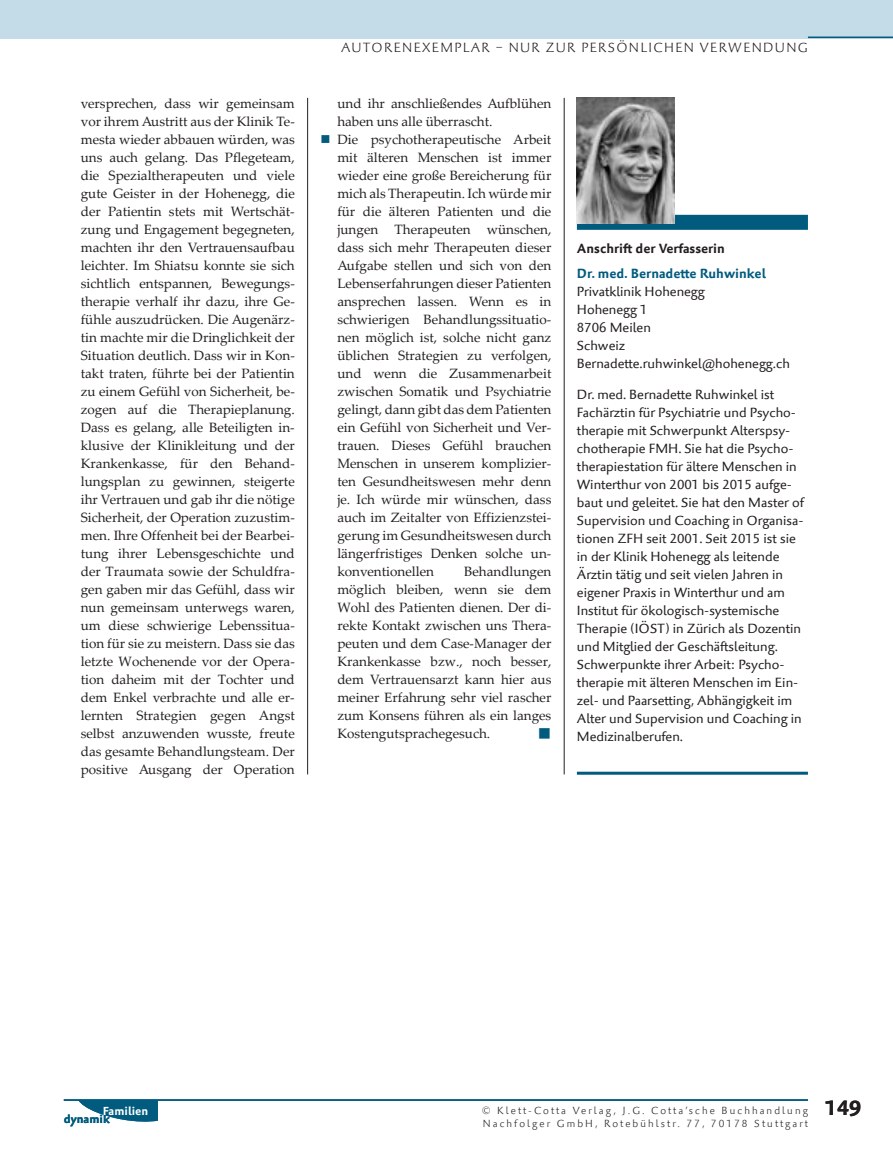
<style>
.page{position:relative;width:893px;height:1149px;background:#fff}
.page>*{position:absolute;margin:0;border:0;box-sizing:border-box;transform-origin:0 0}
.t1{font:700 21px "Palatino Sans Com";color:#231f20}
.t2{font:18px "Wingdings";color:#005b7f}
.t3{font:13.5px/18px "Palatino Linotype";color:#231f20;text-align:justify}
.t4{font:13.5px/18px "Palatino Sans Com";color:#231f20}
.t5{font:300 13.5px "Palatino Sans Com";letter-spacing:.1em;color:#231f20}
.t6{font:700 13.5px "Palatino Sans Com";color:#005b7f}
.t7{font:700 13.5px "Palatino Sans Com";color:#231f20}
.t8{font:700 11.85px "Palatino Sans Com";color:#fff}
.t9{font:700 11.85px "Palatino Sans Com";color:#005b7f}
.t10{font:300 10.5px/12.6px "Palatino Sans Com";letter-spacing:.2em;color:#231f20}
</style>
<div class="page">
<hr style="left:564px;top:98px;width:1px;height:676px;background:#231f20">
<hr style="left:307px;top:98px;width:1px;height:676px;background:#231f20">
<hr style="left:577px;top:771px;width:231px;height:3px;background:#005b7f">
<div style="left:577px;top:215px;width:231px;height:15px;background:#005b7f"></div>
<img style="left:577px;top:98px;width:98px;height:126px">
<div style="left:0;top:0;width:893px;height:38px;background:#c3dce8"></div>
<hr style="left:808px;top:37px;width:85px;height:1px;background:#005b7f">
<hr style="left:64px;top:1098px;width:744px;height:2px;background:#005b7f">
<svg style="left:77px;top:1099px;width:81px;height:22px"></svg>
<p class="t5" style="left:341px;top:39px;width:468px">AUTORENEXEMPLAR – NUR ZUR PERSÖNLICHEN VERWENDUNG</p>
<p class="t3" style="left:81px;top:94px;width:216px">versprechen, dass wir gemeinsam vor ihrem Austritt aus der Klinik Te&shy;mesta wieder abbauen würden, was uns auch gelang. Das Pflegeteam, die Spezialtherapeuten und viele gute Geister in der Hohenegg, die der Patientin stets mit Wertschät&shy;zung und Engagement begegneten, machten ihr den Vertrauensaufbau leichter. Im Shiatsu konnte sie sich sichtlich entspannen, Bewegungs&shy;therapie verhalf ihr dazu, ihre Ge&shy;fühle auszudrücken. Die Augenärz&shy;tin machte mir die Dringlichkeit der Situation deutlich. Dass wir in Kon&shy;takt traten, führte bei der Patientin zu einem Gefühl von Sicherheit, be&shy;zogen auf die Therapieplanung.<br>Dass es gelang, alle Beteiligten in&shy;klusive der Klinikleitung und der Krankenkasse, für den Behand&shy;lungsplan zu gewinnen, steigerte ihr Vertrauen und gab ihr die nötige Sicherheit, der Operation zuzustim&shy;men. Ihre Offenheit bei der Bearbei&shy;tung ihrer Lebensgeschichte und der Traumata sowie der Schuldfra&shy;gen gaben mir das Gefühl, dass wir nun gemeinsam unterwegs waren, um diese schwierige Lebenssitua&shy;tion für sie zu meistern. Dass sie das letzte Wochenende vor der Opera&shy;tion daheim mit der Tochter und dem Enkel verbrachte und alle er&shy;lernten Strategien gegen Angst selbst anzuwenden wusste, freute das gesamte Behandlungsteam. Der positive Ausgang der Operation</p>
<p class="t3" style="left:337px;top:94px;width:216px;text-align:left">und ihr anschließendes Aufblühen haben uns alle überrascht.<br>Die psychotherapeutische Arbeit mit älteren Menschen ist immer wieder eine große Bereicherung für mich als Therapeutin. Ich würde mir für die älteren Patienten und die jungen Therapeuten wünschen, dass sich mehr Therapeuten dieser<br>Aufgabe stellen und sich von den<br>Lebenserfahrungen dieser Patienten ansprechen lassen. Wenn es in schwierigen Behandlungssituatio&shy;nen möglich ist, solche nicht ganz üblichen Strategien zu verfolgen, und wenn die Zusammenarbeit zwischen Somatik und Psychiatrie gelingt, dann gibt das dem Patienten ein Gefühl von Sicherheit und Ver&shy;trauen. Dieses Gefühl brauchen<br>Menschen in unserem komplizier&shy;ten Gesundheitswesen mehr denn je. Ich würde mir wünschen, dass auch im Zeitalter von Effizienzstei&shy;gerung im Gesundheitswesen durch längerfristiges Denken solche un&shy;konventionellen</p>
<p class="t3" style="left:337px;top:561px;width:216px;text-indent:127px">Behandlungen möglich bleiben, wenn sie dem Wohl des Patienten dienen. Der di&shy;rekte Kontakt zwischen uns Thera&shy;peuten und dem Case-Manager der Krankenkasse bzw., noch besser, dem Vertrauensarzt kann hier aus meiner Erfahrung sehr viel rascher zum Konsens führen als ein langes Kostengutsprachegesuch.</p>
<h2 class="t2" style="left:538px;top:723px;width:12px">■</h2>
<p class="t7" style="left:577px;top:240px;width:150px">Anschrift der Verfasserin</p>
<p class="t6" style="left:577px;top:264px;width:190px">Dr. med. Bernadette Ruhwinkel</p>
<p class="t4" style="left:577px;top:282px;width:215px">Privatklinik Hohenegg<br>Hohenegg 1<br>8706 Meilen<br>Schweiz<br>Bernadette.ruhwinkel@hohenegg.ch</p>
<p class="t4" style="left:577px;top:385px;width:228px">Dr. med. Bernadette Ruhwinkel ist Fachärztin für Psychiatrie und Psycho&shy;therapie mit Schwerpunkt Alterspsy&shy;chotherapie FMH. Sie hat die Psycho&shy;therapiestation für ältere Menschen in Winterthur von 2001 bis 2015 aufge&shy;baut und geleitet. Sie hat den Master of Supervision und Coaching in Organisa&shy;tionen ZFH seit 2001. Seit 2015 ist sie in der Klinik Hohenegg als leitende Ärztin tätig und seit vielen Jahren in eigener Praxis in Winterthur und am Institut für ökologisch-systemische Therapie (IÖST) in Zürich als Dozentin und Mitglied der Geschäftsleitung.<br>Schwerpunkte ihrer Arbeit: Psycho&shy;therapie mit älteren Menschen im Ein&shy;zel- und Paarsetting, Abhängigkeit im Alter und Supervision und Coaching in Medizinalberufen.</p>
<p class="t8" style="left:103px;top:1103px;width:47px">Familien</p>
<p class="t9" style="left:64px;top:1110px;width:47px">dynamik</p>
<p class="t10" style="left:482px;top:1104px;width:328px">© Klett-Cotta Verlag, J.G. Cotta’sche Buchhandlung<br>Nachfolger GmbH, Rotebühlstr. 77, 70178 Stuttgart</p>
<h1 class="t1" style="left:825px;top:1094px;width:38px">149</h1>
</div>
